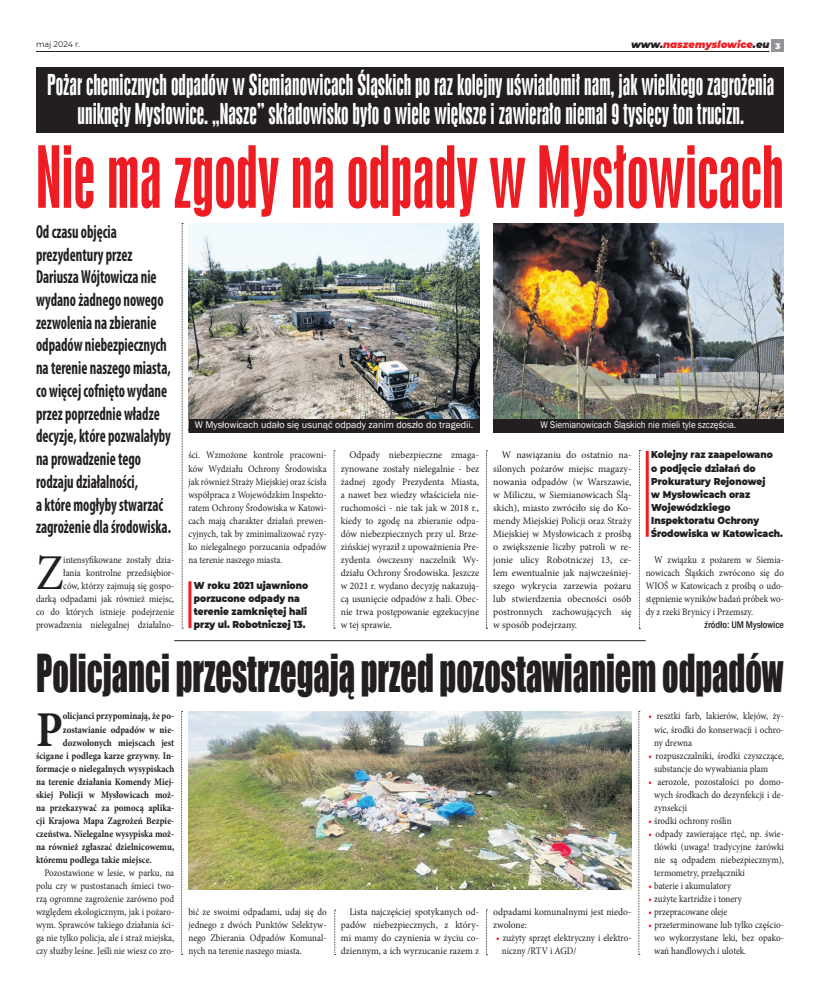
<style>
.page{position:relative;width:820px;height:993px;background:#fff}
.page>*{position:absolute;margin:0;border:0;box-sizing:border-box;transform-origin:0 0}
.tytul_maly{font:79.9px "Swis 924 EU";color:#ee1d23;scale:.86 1}
.Tekst{font:50.1px "Minion Pro";color:#231f20;scale:.9 1}
.Tekst-2{font:700 50.1px "Minion Pro";color:#231f20;scale:.89 1}
.tytul_maly-2{font:48.1px "Impact";color:#231f20;scale:.67 1}
.tytul_maly-3{font:26.9px/28.9px "Swis 924 EU";color:#fff;text-align:center;scale:.87 1}
.Tekst-3{font:700 condensed 18.9px/22.7px "Myriad Pro";color:#231f20;scale:.76 1}
.Tekst-4{font:10px/13px "Minion Pro";color:#231f20;text-align:justify;scale:.9 1}
.Tekst-5{font:10px/13px "Minion Pro";color:#231f20;text-align:justify;scale:.95 1}
.Tekst-6{font:10px/13px "Minion Pro";color:#231f20;text-align:justify}
.Tekst-7{font:700 10px "Minion Pro";color:#231f20;scale:.89 1}
.t1{font:900 10px/13px "Montserrat";color:#231f20;scale:.9 1}
.podpis_pod_foto{font:10px "Franklin Gothic";color:#fff}
.podpis_pod_foto-2{font:10px "Franklin Gothic";color:#fff;scale:.9 1}
.tekst{font:italic 900 10px "Montserrat";color:#ee1d23}
.autor{font:500 condensed 10px "Franklin Gothic";color:#231f20}
.t2{font:8px "Montserrat";color:#231f20}
.tekst-2{font:900 8px "Montserrat";color:#fff}
.s1{color:#231f20}
.s2{color:#ee1d23}
</style>
<div class="page">
<div style="left:771px;top:40px;width:12px;height:12px;background:#939598"></div>
<hr style="left:36px;top:51px;width:733px;height:1px;background:#231f20">
<div style="left:36px;top:67px;width:747px;height:65px;background:#231f20"></div>
<img style="left:188px;top:711px;width:443px;height:177px">
<svg style="left:181px;top:711px;width:1px;height:243px"></svg>
<svg style="left:334px;top:909px;width:2px;height:45px"></svg>
<svg style="left:486px;top:909px;width:1px;height:46px"></svg>
<svg style="left:638px;top:711px;width:1px;height:243px"></svg>
<hr style="left:174px;top:640px;width:471px;height:1px;background:#231f20">
<img style="left:188px;top:223px;width:291px;height:209px">
<img style="left:493px;top:223px;width:290px;height:196px">
<hr style="left:188px;top:581px;width:3px;height:47px;background:#ee1d23">
<hr style="left:645px;top:450px;width:3px;height:86px;background:#ee1d23">
<svg style="left:182px;top:223px;width:1px;height:405px"></svg>
<svg style="left:333px;top:450px;width:2px;height:178px"></svg>
<svg style="left:486px;top:450px;width:1px;height:179px"></svg>
<svg style="left:639px;top:450px;width:1px;height:179px"></svg>
<div style="left:189px;top:419px;width:290px;height:13px;background:#231f20"></div>
<div style="left:493px;top:419px;width:290px;height:13px;background:#231f20"></div>
<p class="t2" style="left:36px;top:39px;width:45px">maj 2024 r.</p>
<p class="tekst" style="left:631px;top:37px;width:140px"><span class="s1">www.</span>naszemyslowice<span class="s1">.eu</span></p>
<p class="tekst-2" style="left:775px;top:40px;width:6px">3</p>
<p class="tytul_maly-3" style="left:47px;top:71px;width:837px">Pożar chemicznych odpadów w Siemianowicach Śląskich po raz kolejny uświadomił nam, jak wielkiego zagrożenia uniknęły Mysłowice. „Nasze” składowisko było o wiele większe i zawierało niemal 9 tysięcy ton trucizn.</p>
<p class="tytul_maly" style="left:36px;top:129px;width:870px">Nie ma zgody na odpady w Mysłowicach</p>
<p class="Tekst-3" style="left:36px;top:220px;width:179px">Od czasu objęcia prezydentury przez<br>Dariusza Wójtowicza nie wydano żadnego nowego zezwolenia na zbieranie odpadów niebezpiecznych na terenie naszego miasta, co więcej cofnięto wydane przez poprzednie władze decyzje, które pozwalałyby na prowadzenie tego rodzaju działalności,<br>a które mogłyby stwarzać zagrożenie dla środowiska.</p>
<p class="podpis_pod_foto" style="left:195px;top:418px;width:280px">W Mysłowicach udało się usunąć odpady zanim doszło do tragedii.</p>
<p class="podpis_pod_foto-2" style="left:540px;top:418px;width:219px">W Siemianowicach Śląskich nie mieli tyle szczęścia.</p>
<p class="Tekst-5" style="left:341px;top:448px;width:147px;text-indent:9px">Odpady niebezpieczne zmaga&shy;zynowane zostały nielegalnie - bez żadnej zgody Prezydenta Miasta, a nawet bez wiedzy właściciela nie&shy;ruchomości - nie tak jak w 2018 r., kiedy to zgodę na zbieranie odpa&shy;dów niebezpiecznych przy ul. Brze&shy;zińskiej wyraził z upoważnienia Pre&shy;zydenta ówczesny naczelnik Wy&shy;działu Ochrony Środowiska. Jeszcze w 2021 r. wydano decyzję nakazują&shy;cą usunięcie odpadów z hali. Obec&shy;nie trwa postępowanie egzekucyjne w tej sprawie.</p>
<p class="Tekst-6" style="left:493px;top:448px;width:140px;text-indent:9px">W nawiązaniu do ostatnio na&shy;silonych pożarów miejsc magazy&shy;nowania odpadów (w Warszawie, w Miliczu, w Siemianowicach Ślą&shy;skich), miasto zwróciło się do Ko&shy;mendy Miejskiej Policji oraz Straży Miejskiej w Mysłowicach z prośbą o zwiększenie liczby patroli w re&shy;jonie ulicy Robotniczej 13, ce&shy;lem ewentualnie jak najwcześniej&shy;szego wykrycia zarzewia pożaru lub stwierdzenia obecności osób postronnych zachowujących się w sposób podejrzany.</p>
<p class="t1" style="left:651px;top:447px;width:148px">Kolejny raz zaapelowano<br>o podjęcie działań do<br>Prokuratury Rejonowej<br>w Mysłowicach oraz<br>Wojewódzkiego<br>Inspektoratu Ochrony<br>Środowiska w Katowicach.</p>
<p class="Tekst-4" style="left:188px;top:448px;width:155px">ści. Wzmożone kontrole pracowni&shy;ków Wydziału Ochrony Środowiska jak również Straży Miejskiej oraz ścisła współpraca z Wojewódzkim Inspekto&shy;ratem Ochrony Środowiska w Katowi&shy;cach mają charakter działań prewen&shy;cyjnych, tak by zminimalizować ryzy&shy;ko nielegalnego porzucania odpadów na terenie naszego miasta.</p>
<p class="t1" style="left:194px;top:578px;width:128px">W roku 2021 ujawniono porzucone odpady na terenie zamkniętej hali przy ul. Robotniczej 13.</p>
<p class="Tekst" style="left:36px;top:539px;width:32px">Z</p>
<p class="Tekst-4" style="left:36px;top:553px;width:155px;text-align:right">intensyfikowane zostały dzia-<br>łania kontrolne przedsiębior-<br>ców, którzy zajmują się gospo-<br>darką odpadami jak również miejsc, co do których istnieje podejrzenie prowadzenia nielegalnej działalno-</p>
<p class="Tekst-4" style="left:645px;top:553px;width:155px;text-indent:9px">W związku z pożarem w Siemia&shy;nowicach Śląskich zwrócono się do WIOŚ w Katowicach z prośbą o udo&shy;stępnienie wyników badań próbek wo&shy;dy z rzeki Brynicy i Przemszy.</p>
<p class="autor" style="left:704px;top:618px;width:81px">źródło: UM Mysłowice</p>
<p class="tytul_maly-2" style="left:36px;top:636px;width:1116px">Policjanci przestrzegają przed pozostawianiem odpadów</p>
<p class="Tekst-2" style="left:36px;top:694px;width:32px">P</p>
<p class="Tekst-7" style="left:63px;top:709px;width:127px">olicjanci przypominają, że po-</p>
<p class="Tekst-7" style="left:63px;top:722px;width:127px">zostawianie odpadów w nie-</p>
<p class="Tekst-7" style="left:63px;top:735px;width:127px">dozwolonych miejscach jest</p>
<p class="Tekst-7" style="left:36px;top:748px;width:157px">ścigane i podlega karze grzywny. In-</p>
<p class="Tekst-7" style="left:36px;top:761px;width:157px">formacje o nielegalnych wysypiskach</p>
<p class="Tekst-7" style="left:36px;top:774px;width:157px">na terenie działania Komendy Miej-</p>
<p class="Tekst-7" style="left:36px;top:787px;width:157px">skiej Policji w Mysłowicach moż-</p>
<p class="Tekst-7" style="left:36px;top:800px;width:157px">na przekazywać za pomocą aplika-</p>
<p class="Tekst-7" style="left:36px;top:813px;width:157px">cji Krajowa Mapa Zagrożeń Bezpie-</p>
<p class="Tekst-7" style="left:36px;top:826px;width:157px">czeństwa. Nielegalne wysypiska moż-</p>
<p class="Tekst-7" style="left:36px;top:839px;width:157px">na również zgłaszać dzielnicowemu,</p>
<p class="Tekst-7" style="left:36px;top:852px;width:131px">któremu podlega takie miejsce.</p>
<p class="Tekst-4" style="left:36px;top:866px;width:155px;text-indent:9px">Pozostawione w lesie, w parku, na polu czy w pustostanach śmieci two&shy;rzą ogromne zagrożenie zarówno pod względem ekologicznym, jak i pożaro&shy;wym. Sprawców takiego działania ści&shy;ga nie tylko policja, ale i straż miejska, czy służby leśne. Jeśli nie wiesz co zro-</p>
<p class="Tekst-4" style="left:188px;top:905px;width:155px">bić ze swoimi odpadami, udaj się do jednego z dwóch Punktów Selektyw&shy;nego Zbierania Odpadów Komunal&shy;nych na terenie naszego miasta.</p>
<p class="Tekst-5" style="left:341px;top:905px;width:147px;text-indent:9px">Lista najczęściej spotykanych od&shy;padów niebezpiecznych, z który&shy;mi mamy do czynienia w życiu co&shy;dziennym, a ich wyrzucanie razem z</p>
<p class="Tekst-5" style="left:493px;top:905px;width:147px">odpadami komunalnymi jest niedo&shy;zwolone:</p>
<p class="Tekst-4" style="left:501px;top:931px;width:146px;text-indent:-6px"><span class="s2">•</span> zużyty sprzęt elektryczny i elektro&shy;niczny /RTV i AGD/</p>
<p class="Tekst-4" style="left:654px;top:709px;width:146px;text-indent:-6px"><span class="s2">•</span> resztki farb, lakierów, klejów, ży&shy;wic, środki do konserwacji i ochro&shy;ny drewna</p>
<p class="Tekst-4" style="left:654px;top:748px;width:145px;text-indent:-6px"><span class="s2">•</span> rozpuszczalniki, środki czyszczące, substancje do wywabiania plam</p>
<p class="Tekst-4" style="left:654px;top:774px;width:146px;text-indent:-6px"><span class="s2">•</span> aerozole, pozostałości po domo&shy;wych środkach do dezynfekcji i de&shy;zynsekcji</p>
<p class="Tekst-4" style="left:648px;top:814px;width:94px"><span class="s2">•</span> środki ochrony roślin</p>
<p class="Tekst-4" style="left:654px;top:827px;width:146px;text-indent:-6px"><span class="s2">•</span> odpady zawierające rtęć, np. świe&shy;tlówki (uwaga! tradycyjne żarówki nie są odpadem niebezpiecznym), termometry, przełączniki</p>
<p class="Tekst-4" style="left:648px;top:879px;width:93px"><span class="s2">•</span> baterie i akumulatory</p>
<p class="Tekst-4" style="left:648px;top:892px;width:105px"><span class="s2">•</span> zużyte kartridże i tonery</p>
<p class="Tekst-4" style="left:648px;top:905px;width:89px"><span class="s2">•</span> przepracowane oleje</p>
<p class="Tekst-4" style="left:654px;top:918px;width:146px;text-indent:-6px"><span class="s2">•</span> przeterminowane lub tylko częścio&shy;wo wykorzystane leki, bez opako&shy;wań handlowych i ulotek.</p>
</div>
